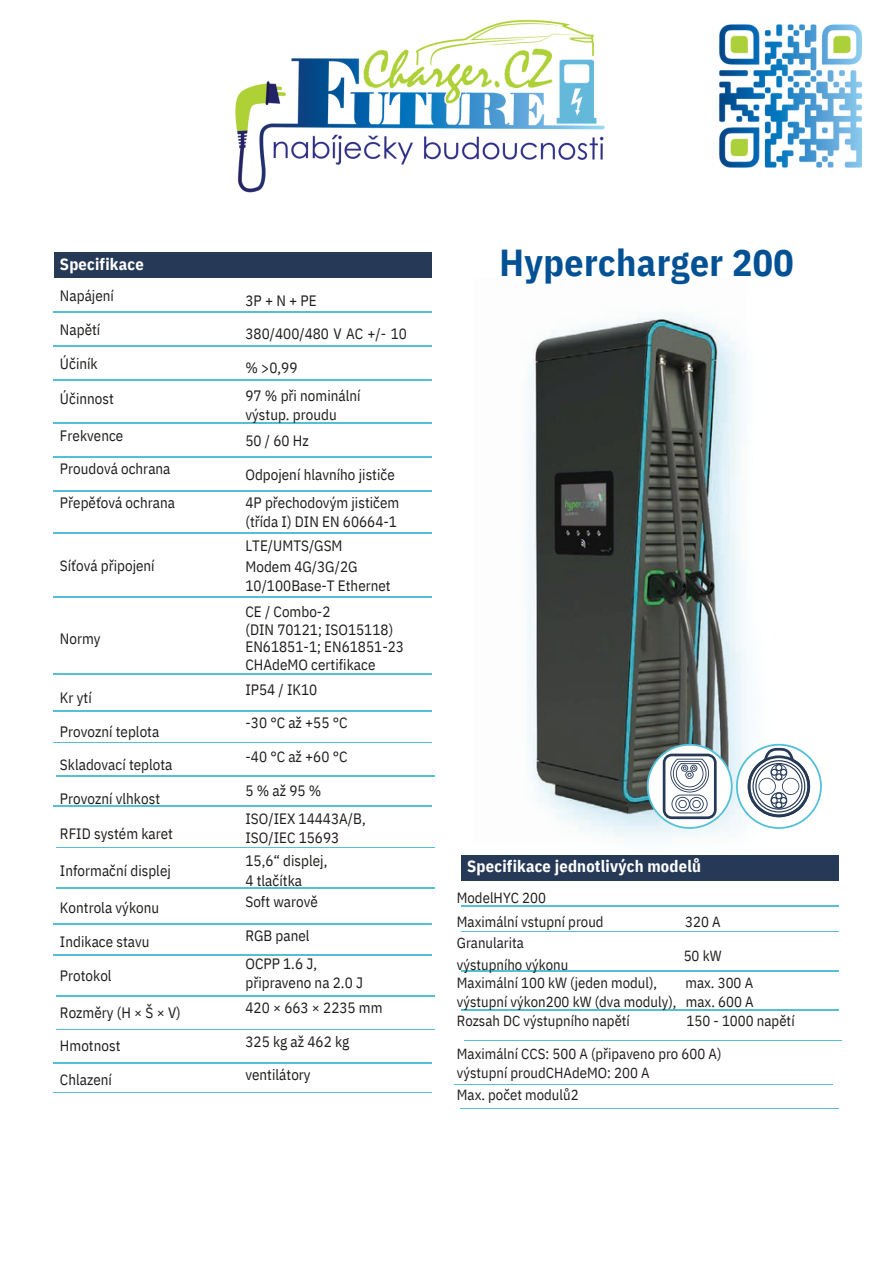
<style>
.page{position:relative;width:893px;height:1264px;background:#fff}
.page>*{position:absolute;margin:0;border:0;box-sizing:border-box;transform-origin:0 0}
.t1{font:700 37.5px "IBM Plex Sans Cond";letter-spacing:.01em;color:#025195}
.t2{font:700 16.5px "IBM Plex Sans Cond";letter-spacing:.01em;color:#fff}
.t3{font:15px "IBM Plex Sans Cond";color:#1d1d1b}
.t4{font:14.7px "IBM Plex Sans Cond";color:#1d1d1b}
</style>
<div class="page">
<img style="left:527px;top:312px;width:219px;height:526px">
<div style="left:54px;top:253px;width:377px;height:25px;background:#263a58"></div>
<hr style="left:54px;top:312px;width:185px;height:1px;background:#53c0d8">
<hr style="left:239px;top:312px;width:192px;height:1px;background:#53c0d8">
<hr style="left:54px;top:346px;width:185px;height:1px;background:#53c0d8">
<hr style="left:239px;top:346px;width:192px;height:1px;background:#53c0d8">
<hr style="left:54px;top:380px;width:185px;height:1px;background:#53c0d8">
<hr style="left:239px;top:380px;width:192px;height:1px;background:#53c0d8">
<hr style="left:54px;top:422px;width:185px;height:1px;background:#53c0d8">
<hr style="left:239px;top:422px;width:192px;height:1px;background:#53c0d8">
<hr style="left:54px;top:456px;width:185px;height:1px;background:#53c0d8">
<hr style="left:239px;top:456px;width:192px;height:1px;background:#53c0d8">
<hr style="left:54px;top:490px;width:185px;height:1px;background:#53c0d8">
<hr style="left:239px;top:490px;width:192px;height:1px;background:#53c0d8">
<hr style="left:54px;top:533px;width:185px;height:1px;background:#53c0d8">
<hr style="left:239px;top:533px;width:192px;height:1px;background:#53c0d8">
<hr style="left:54px;top:596px;width:185px;height:1px;background:#53c0d8">
<hr style="left:239px;top:596px;width:192px;height:1px;background:#53c0d8">
<hr style="left:54px;top:673px;width:185px;height:1px;background:#53c0d8">
<hr style="left:239px;top:673px;width:192px;height:1px;background:#53c0d8">
<hr style="left:54px;top:710px;width:185px;height:1px;background:#53c0d8">
<hr style="left:239px;top:710px;width:192px;height:1px;background:#53c0d8">
<hr style="left:54px;top:742px;width:185px;height:1px;background:#53c0d8">
<hr style="left:239px;top:742px;width:192px;height:1px;background:#53c0d8">
<hr style="left:57px;top:775px;width:185px;height:1px;background:#53c0d8">
<hr style="left:242px;top:775px;width:192px;height:1px;background:#53c0d8">
<hr style="left:54px;top:805px;width:185px;height:1px;background:#53c0d8">
<hr style="left:239px;top:805px;width:192px;height:1px;background:#53c0d8">
<hr style="left:57px;top:847px;width:185px;height:1px;background:#53c0d8">
<hr style="left:242px;top:847px;width:192px;height:1px;background:#53c0d8">
<hr style="left:57px;top:887px;width:185px;height:1px;background:#53c0d8">
<hr style="left:242px;top:887px;width:192px;height:1px;background:#53c0d8">
<hr style="left:54px;top:923px;width:185px;height:1px;background:#53c0d8">
<hr style="left:239px;top:923px;width:192px;height:1px;background:#53c0d8">
<hr style="left:54px;top:954px;width:185px;height:1px;background:#53c0d8">
<hr style="left:239px;top:954px;width:192px;height:1px;background:#53c0d8">
<hr style="left:57px;top:995px;width:185px;height:1px;background:#53c0d8">
<hr style="left:242px;top:995px;width:192px;height:1px;background:#53c0d8">
<hr style="left:57px;top:1029px;width:185px;height:1px;background:#53c0d8">
<hr style="left:242px;top:1029px;width:192px;height:1px;background:#53c0d8">
<hr style="left:54px;top:1062px;width:185px;height:1px;background:#53c0d8">
<hr style="left:239px;top:1062px;width:192px;height:1px;background:#53c0d8">
<hr style="left:54px;top:1092px;width:185px;height:1px;background:#53c0d8">
<hr style="left:239px;top:1092px;width:192px;height:1px;background:#53c0d8">
<div style="left:461px;top:855px;width:377px;height:25px;background:#263a58"></div>
<hr style="left:461px;top:905px;width:165px;height:1px;background:#53c0d8">
<hr style="left:626px;top:905px;width:212px;height:1px;background:#53c0d8">
<hr style="left:461px;top:931px;width:165px;height:1px;background:#53c0d8">
<hr style="left:626px;top:931px;width:212px;height:1px;background:#53c0d8">
<hr style="left:461px;top:970px;width:165px;height:1px;background:#53c0d8">
<hr style="left:626px;top:970px;width:212px;height:1px;background:#53c0d8">
<hr style="left:461px;top:1009px;width:165px;height:1px;background:#53c0d8">
<hr style="left:626px;top:1009px;width:212px;height:1px;background:#53c0d8">
<hr style="left:464px;top:1040px;width:165px;height:1px;background:#53c0d8">
<hr style="left:629px;top:1040px;width:212px;height:1px;background:#53c0d8">
<hr style="left:455px;top:1084px;width:165px;height:1px;background:#53c0d8">
<hr style="left:620px;top:1084px;width:212px;height:1px;background:#53c0d8">
<hr style="left:461px;top:1107px;width:165px;height:1px;background:#53c0d8">
<hr style="left:626px;top:1107px;width:212px;height:1px;background:#53c0d8">
<svg style="left:646px;top:743px;width:175px;height:85px"></svg>
<img style="left:235px;top:19px;width:370px;height:174px">
<img style="left:719px;top:24px;width:143px;height:144px">
<p class="t2" style="left:60px;top:253px;width:85px">Specifikace</p>
<p class="t3" style="left:60px;top:286px;width:56px">Napájení</p>
<p class="t3" style="left:60px;top:319px;width:42px">Napětí</p>
<p class="t3" style="left:60px;top:353px;width:39px">Účiník</p>
<p class="t3" style="left:60px;top:388px;width:55px">Účinnost</p>
<p class="t3" style="left:60px;top:425px;width:65px">Frekvence</p>
<p class="t3" style="left:60px;top:459px;width:112px">Proudová ochrana</p>
<p class="t3" style="left:60px;top:492px;width:116px">Přepěťová ochrana</p>
<p class="t3" style="left:60px;top:555px;width:96px">Síťová připojení</p>
<p class="t3" style="left:60px;top:628px;width:42px">Normy</p>
<p class="t3" style="left:60px;top:687px;width:33px">Kr ytí</p>
<p class="t3" style="left:60px;top:721px;width:101px">Provozní teplota</p>
<p class="t3" style="left:60px;top:755px;width:114px">Skladovací teplota</p>
<p class="t3" style="left:60px;top:788px;width:102px">Provozní vlhkost</p>
<p class="t3" style="left:60px;top:823px;width:114px">RFID systém karet</p>
<p class="t3" style="left:60px;top:860px;width:112px">Informační displej</p>
<p class="t3" style="left:60px;top:897px;width:101px">Kontrola výkonu</p>
<p class="t3" style="left:60px;top:931px;width:91px">Indikace stavu</p>
<p class="t3" style="left:60px;top:965px;width:53px">Protokol</p>
<p class="t3" style="left:60px;top:1002px;width:122px">Rozměry (H × Š × V)</p>
<p class="t3" style="left:60px;top:1036px;width:62px">Hmotnost</p>
<p class="t3" style="left:60px;top:1069px;width:54px">Chlazení</p>
<p class="t3" style="left:245px;top:290px;width:73px">3P+N+PE</p>
<p class="t3" style="left:245px;top:324px;width:163px">380/400/480 V AC +/- 10</p>
<p class="t3" style="left:245px;top:358px;width:53px">% &gt;0,99</p>
<p class="t3" style="left:245px;top:386px;width:117px">97 % při nominální</p>
<p class="t3" style="left:245px;top:405px;width:93px">výstup. proudu</p>
<p class="t3" style="left:245px;top:431px;width:65px">50/60Hz</p>
<p class="t3" style="left:245px;top:464px;width:151px">Odpojení hlavního jističe</p>
<p class="t3" style="left:245px;top:492px;width:155px">4P přechodovým jističem</p>
<p class="t3" style="left:245px;top:512px;width:153px">(třída I) DIN EN 60664-1</p>
<p class="t3" style="left:245px;top:535px;width:99px">LTE/UMTS/GSM</p>
<p class="t3" style="left:245px;top:556px;width:114px">Modem 4G/3G/2G</p>
<p class="t3" style="left:245px;top:576px;width:147px">10/100Base-T Ethernet</p>
<p class="t3" style="left:245px;top:601px;width:86px">CE / Combo-2</p>
<p class="t3" style="left:245px;top:619px;width:149px">(DIN 70121; ISO15118)</p>
<p class="t3" style="left:245px;top:636px;width:160px">EN61851-1; EN61851-23</p>
<p class="t3" style="left:245px;top:654px;width:131px">CHAdeMO certifikace</p>
<p class="t3" style="left:245px;top:679px;width:73px">IP54 / IK10</p>
<p class="t3" style="left:245px;top:713px;width:103px">-30 °C až +55 °C</p>
<p class="t3" style="left:245px;top:746px;width:103px">-40 °C až +60 °C</p>
<p class="t3" style="left:245px;top:780px;width:77px">5%až95%</p>
<p class="t3" style="left:245px;top:808px;width:122px">ISO/IEX 14443A/B,</p>
<p class="t3" style="left:245px;top:827px;width:95px">ISO/IEC 15693</p>
<p class="t3" style="left:245px;top:850px;width:83px">15,6“ displej,</p>
<p class="t3" style="left:245px;top:870px;width:58px">4 tlačítka</p>
<p class="t3" style="left:245px;top:891px;width:74px">Soft warově</p>
<p class="t3" style="left:245px;top:925px;width:66px">RGB panel</p>
<p class="t3" style="left:245px;top:953px;width:73px">OCPP 1.6 J,</p>
<p class="t3" style="left:245px;top:972px;width:119px">připraveno na 2.0 J</p>
<p class="t3" style="left:245px;top:997px;width:139px">420 × 663 × 2235 mm</p>
<p class="t3" style="left:245px;top:1031px;width:105px">325 kg až 462 kg</p>
<p class="t3" style="left:245px;top:1065px;width:67px">ventilátory</p>
<p class="t1" style="left:499px;top:237px;width:296px">Hypercharger 200</p>
<p class="t2" style="left:467px;top:855px;width:235px">Specifikace jednotlivých modelů</p>
<p class="t4" style="left:457px;top:887px;width:91px">ModelHYC 200</p>
<p class="t4" style="left:457px;top:911px;width:148px">Maximální vstupní proud</p>
<p class="t4" style="left:685px;top:911px;width:37px">320 A</p>
<p class="t4" style="left:457px;top:932px;width:69px">Granularita</p>
<p class="t4" style="left:683px;top:945px;width:39px">50 kW</p>
<p class="t4" style="left:457px;top:954px;width:113px">výstupního výkonu</p>
<p class="t4" style="left:457px;top:973px;width:202px">Maximální 100 kW (jeden modul),</p>
<p class="t4" style="left:685px;top:973px;width:69px">max. 300 A</p>
<p class="t4" style="left:457px;top:992px;width:298px">výstupní výkon200 kW (dva moduly), max. 600 A</p>
<p class="t4" style="left:457px;top:1010px;width:175px">Rozsah DC výstupního napětí</p>
<p class="t4" style="left:686px;top:1010px;width:110px">150 - 1000 napětí</p>
<p class="t4" style="left:457px;top:1043px;width:266px">Maximální CCS: 500 A (připaveno pro 600 A)</p>
<p class="t4" style="left:457px;top:1062px;width:194px">výstupní proudCHAdeMO: 200 A</p>
<p class="t4" style="left:457px;top:1084px;width:123px">Max. počet modulů2</p>
</div>
